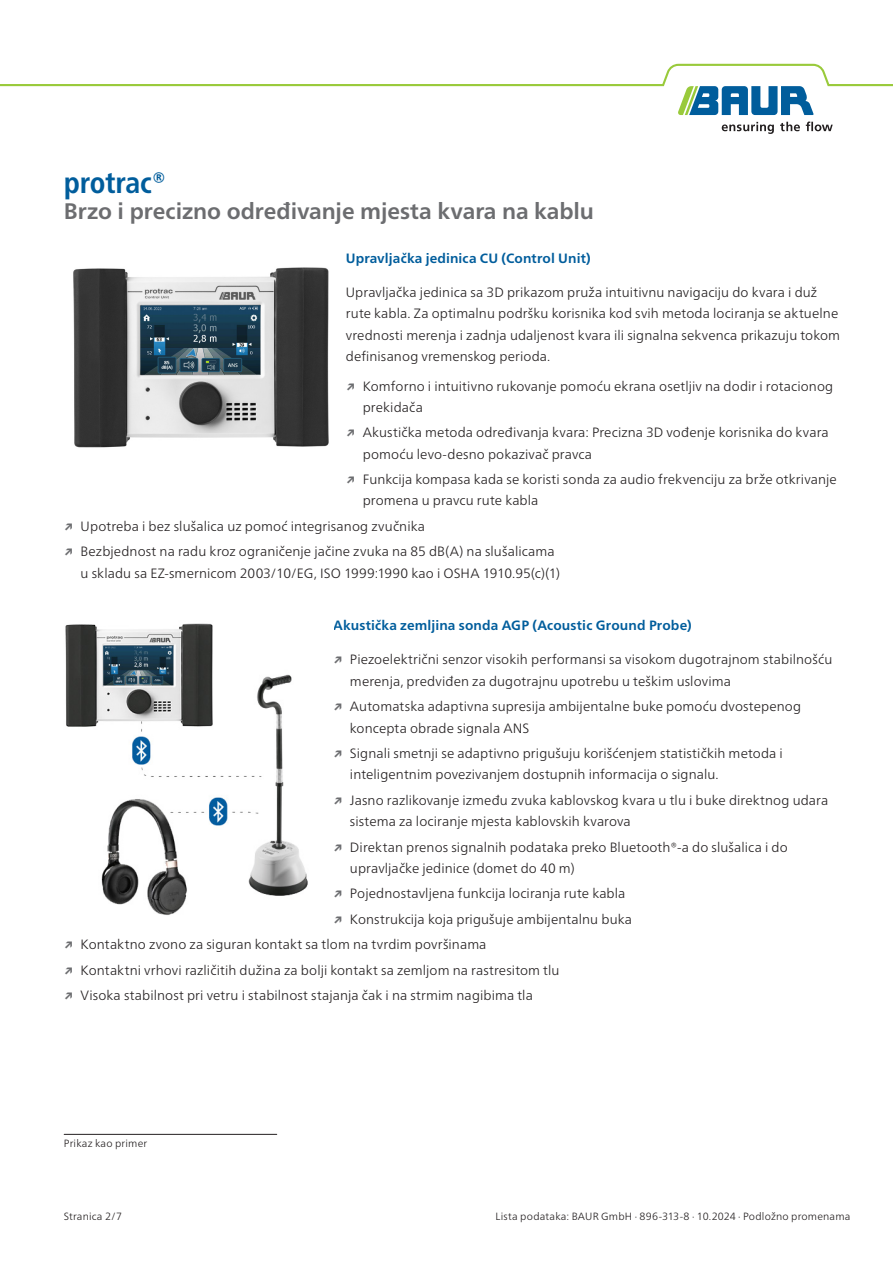
<style>
.page{position:relative;width:893px;height:1263px;background:#fff}
.page>*{position:absolute;margin:0;border:0;box-sizing:border-box;transform-origin:0 0}
.DB_-_Titel_Produktname_blau{font:700 condensed 30px "Frutiger Neue LTW1 G";letter-spacing:-.005em;color:#005d9c}
.DB_-_Aufzählung_USP_Überschrift{font:700 22.5px "Frutiger Neue LTW1 G";letter-spacing:-.005em;color:#6c6d70}
.DB___Fließtext{font:300 13.5px/21.3px "Frutiger Neue LTW1 G";letter-spacing:.005em;color:#231f20}
.DB_-_Condensed_Überschrift{font:700 13.5px "Frutiger Neue LTW1 G";letter-spacing:.01em;color:#005d9c}
.DB_-_Fußnote_rechtsbündig{font:300 10.5px "Frutiger Neue LTW1 G";letter-spacing:.02em;color:#231f20}
.s1{font-weight:700;color:#6c6d70}
</style>
<div class="page">
<svg style="left:722px;top:122px;width:52px;height:12px"></svg>
<svg style="left:780px;top:122px;width:20px;height:9px"></svg>
<svg style="left:806px;top:122px;width:27px;height:9px"></svg>
<svg style="left:0;top:64px;width:893px;height:51px"></svg>
<img style="left:65px;top:623px;width:243px;height:292px">
<hr style="left:64px;top:1134px;width:213px;height:1px;background:#231f20">
<img style="left:73px;top:267px;width:256px;height:181px">
<p class="DB_-_Titel_Produktname_blau" style="left:64px;top:160px;width:104px">protrac®</p>
<p class="DB_-_Aufzählung_USP_Überschrift" style="left:64px;top:195px;width:532px">Brzo i precizno određivanje mjesta kvara na kablu</p>
<p class="DB_-_Condensed_Überschrift" style="left:346px;top:248px;width:246px">Upravljačka jedinica CU (Control Unit)</p>
<p class="DB___Fließtext" style="left:346px;top:281px;width:496px">Upravljačka jedinica sa 3D prikazom pruža intuitivnu navigaciju do kvara i duž rute kabla. Za optimalnu podršku korisnika kod svih metoda lociranja se aktuelne vrednosti merenja i zadnja udaljenost kvara ili signalna sekvenca prikazuju tokom definisanog vremenskog perioda.</p>
<p class="DB___Fließtext" style="left:363px;top:374px;width:472px;text-indent:-17px"><span class="s1">↗</span> Komforno i intuitivno rukovanje pomoću ekrana osetljiv na dodir i rotacionog prekidača</p>
<p class="DB___Fließtext" style="left:363px;top:421px;width:468px;text-indent:-17px"><span class="s1">↗</span> Akustička metoda određivanja kvara: Precizna 3D vođenje korisnika do kvara pomoću levo-desno pokazivač pravca</p>
<p class="DB___Fließtext" style="left:363px;top:468px;width:476px;text-indent:-17px"><span class="s1">↗</span> Funkcija kompasa kada se koristi sonda za audio frekvenciju za brže otkrivanje promena u pravcu rute kabla</p>
<p class="DB___Fließtext" style="left:64px;top:515px;width:363px"><span class="s1">↗</span> Upotreba i bez slušalica uz pomoć integrisanog zvučnika</p>
<p class="DB___Fließtext" style="left:81px;top:540px;width:481px;text-indent:-17px"><span class="s1">↗</span> Bezbjednost na radu kroz ograničenje jačine zvuka na 85 dB(A) na slušalicama u skladu sa EZ-smernicom 2003/10/EG, ISO 1999:1990 kao i OSHA 1910.95(c)(1)</p>
<p class="DB_-_Condensed_Überschrift" style="left:333px;top:616px;width:360px">Akustička zemljina sonda AGP (Acoustic Ground Probe)</p>
<p class="DB___Fließtext" style="left:350px;top:648px;width:484px;text-indent:-17px"><span class="s1">↗</span> Piezoelektrični senzor visokih performansi sa visokom dugotrajnom stabilnošću merenja, predviđen za dugotrajnu upotrebu u teškim uslovima</p>
<p class="DB___Fließtext" style="left:350px;top:695px;width:453px;text-indent:-17px"><span class="s1">↗</span> Automatska adaptivna supresija ambijentalne buke pomoću dvostepenog koncepta obrade signala ANS</p>
<p class="DB___Fließtext" style="left:350px;top:742px;width:434px;text-indent:-17px"><span class="s1">↗</span> Signali smetnji se adaptivno prigušuju korišćenjem statističkih metoda i inteligentnim povezivanjem dostupnih informacija o signalu.</p>
<p class="DB___Fließtext" style="left:350px;top:788px;width:480px;text-indent:-17px"><span class="s1">↗</span> Jasno razlikovanje između zvuka kablovskog kvara u tlu i buke direktnog udara sistema za lociranje mjesta kablovskih kvarova</p>
<p class="DB___Fließtext" style="left:350px;top:835px;width:439px;text-indent:-17px"><span class="s1">↗</span> Direktan prenos signalnih podataka preko Bluetooth®-a do slušalica i do upravljačke jedinice (domet do 40 m)</p>
<p class="DB___Fließtext" style="left:333px;top:882px;width:294px"><span class="s1">↗</span> Pojednostavljena funkcija lociranja rute kabla</p>
<p class="DB___Fließtext" style="left:333px;top:907px;width:300px"><span class="s1">↗</span> Konstrukcija koja prigušuje ambijentalnu buka</p>
<p class="DB___Fließtext" style="left:64px;top:933px;width:424px"><span class="s1">↗</span> Kontaktno zvono za siguran kontakt sa tlom na tvrdim površinama</p>
<p class="DB___Fließtext" style="left:64px;top:958px;width:497px"><span class="s1">↗</span> Kontaktni vrhovi različitih dužina za bolji kontakt sa zemljom na rastresitom tlu</p>
<p class="DB___Fließtext" style="left:64px;top:984px;width:471px"><span class="s1">↗</span> Visoka stabilnost pri vetru i stabilnost stajanja čak i na strmim nagibima tla</p>
<p class="DB_-_Fußnote_rechtsbündig" style="left:64px;top:1136px;width:85px">Prikaz kao primer</p>
<p class="DB_-_Fußnote_rechtsbündig" style="left:64px;top:1208px;width:60px">Stranica 2/7</p>
<p class="DB_-_Fußnote_rechtsbündig" style="left:496px;top:1208px;width:356px">Lista podataka: BAUR GmbH · 896-313-8 · 10.2024 · Podložno promenama</p>
</div>
